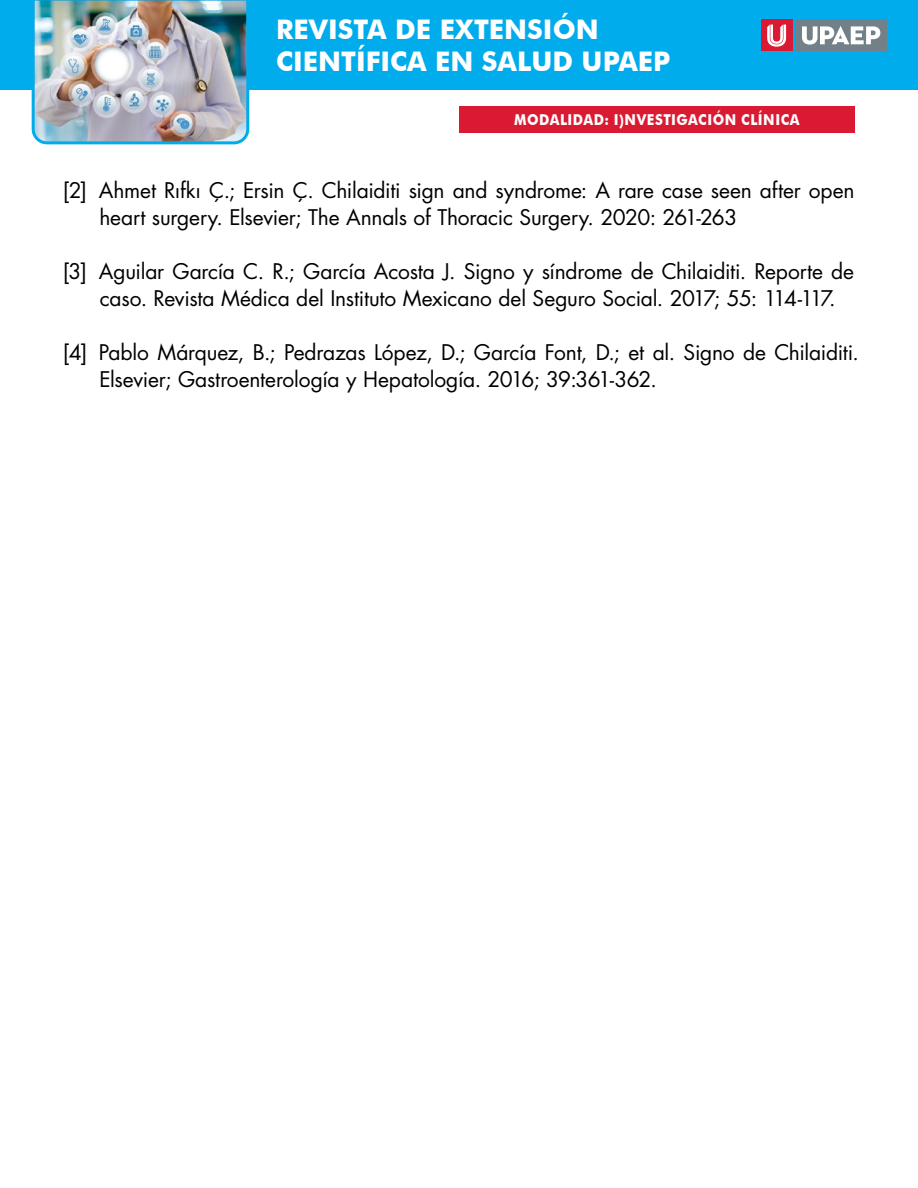
<style>
.page{position:relative;width:918px;height:1188px;background:#fff}
.page>*{position:absolute;margin:0;border:0;box-sizing:border-box;transform-origin:0 0}
.t1{font:700 27px/32.4px "Futura BT";color:#fff}
.referencias{font:21px/27px "Futura Std";letter-spacing:-.01em;color:#000}
.t2{font:700 15px "Futura BT";color:#fff;scale:.9 1}
</style>
<div class="page">
<div style="left:0;top:0;width:918px;height:90px;background:#00aceb"></div>
<img style="left:31px;top:0;width:219px;height:145px">
<div style="left:796px;top:20px;width:91px;height:31px;background:#72808a"></div>
<svg style="left:802px;top:26px;width:78px;height:19px"></svg>
<div style="left:761px;top:20px;width:31px;height:31px;background:#da1a32"></div>
<svg style="left:767px;top:25px;width:19px;height:22px"></svg>
<div style="left:459px;top:106px;width:396px;height:27px;background:#da1a32"></div>
<p class="t1" style="left:276px;top:13px;width:396px">REVISTA DE EXTENSIÓN<br>CIENTÍFICA EN SALUD UPAEP</p>
<p class="t2" style="left:514px;top:111px;width:26px">MODALIDAD</p>
<p class="t2" style="left:605px;top:111px;width:34px">: I)NVESTIGACIÓN</p>
<p class="t2" style="left:741px;top:111px;width:21px">CLÍNICA</p>
<p class="referencias" style="left:99px;top:177px;width:757px;text-indent:-37px">[2] Ahmet Rıfkı Ç.; Ersin Ç. Chilaiditi sign and syndrome: A rare case seen after open heart surgery. Elsevier; The Annals of Thoracic Surgery. 2020: 261-263</p>
<p class="referencias" style="left:100px;top:258px;width:756px;text-indent:-37px">[3] Aguilar García C. R.; García Acosta J. Signo y síndrome de Chilaiditi. Reporte de caso. Revista Médica del Instituto Mexicano del Seguro Social. 2017; 55: 114-117.</p>
<p class="referencias" style="left:99px;top:339px;width:761px;text-indent:-37px">[4] Pablo Márquez, B.; Pedrazas López, D.; García Font, D.; et al. Signo de Chilaiditi.<br>Elsevier; Gastroenterología y Hepatología. 2016; 39:361-362.</p>
</div>
